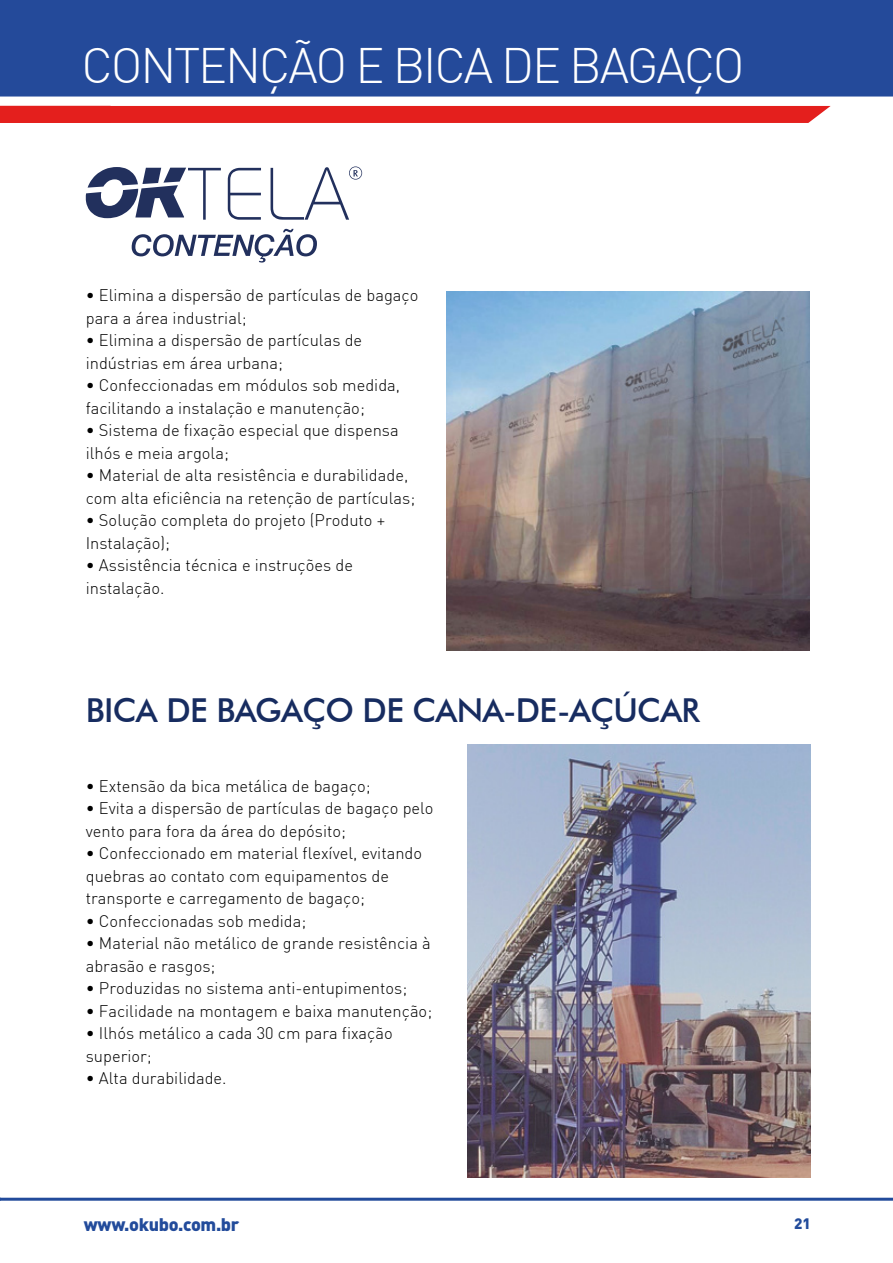
<style>
.page{position:relative;width:893px;height:1263px;background:#fff}
.page>*{position:absolute;margin:0;border:0;box-sizing:border-box;transform-origin:0 0}
.t1{font:300 48.75px "DIN";letter-spacing:-.045em;color:#fff}
.t2{font:500 33px "Futura BT";letter-spacing:-.02em;color:#172c60}
.t3{font:900 18px "DIN Pro";letter-spacing:-.02em;color:#224b9b}
.t4{font:300 16.5px/22.5px "DIN";color:#000}
.t5{font:900 15px "DIN Pro";color:#224b9b}
</style>
<div class="page">
<div style="left:1px;top:0;width:892px;height:97px;background:#244a9a"></div>
<hr style="left:0;top:1198px;width:893px;height:3px;background:#224b9b">
<div style="left:1px;top:106px;width:830px;height:17px;background:#e41f1d"></div>
<img style="left:468px;top:745px;width:343px;height:433px">
<svg style="left:86px;top:167px;width:135px;height:53px"></svg>
<svg style="left:228px;top:168px;width:33px;height:52px"></svg>
<svg style="left:271px;top:166px;width:91px;height:54px"></svg>
<svg style="left:132px;top:229px;width:185px;height:34px"></svg>
<img style="left:446px;top:291px;width:363px;height:359px">
<img style="left:0;top:0;width:1px;height:1263px">
<h1 class="t1" style="left:81px;top:36px;width:665px">CONTENÇÃO E BICA DE BAGAÇO</h1>
<p class="t4" style="left:86px;top:284px;width:334px">• Elimina a dispersão de partículas de bagaço para a área industrial;</p>
<p class="t4" style="left:86px;top:329px;width:278px">• Elimina a dispersão de partículas de indústrias em área urbana;</p>
<p class="t4" style="left:86px;top:374px;width:316px">• Confeccionadas em módulos sob medida, facilitando a instalação e manutenção;</p>
<p class="t4" style="left:86px;top:419px;width:314px">• Sistema de fixação especial que dispensa ilhós e meia argola;</p>
<p class="t4" style="left:86px;top:464px;width:331px">• Material de alta resistência e durabilidade, com alta eficiência na retenção de partículas;</p>
<p class="t4" style="left:86px;top:509px;width:301px">• Solução completa do projeto (Produto +<br>Instalação);</p>
<p class="t4" style="left:86px;top:554px;width:269px">• Assistência técnica e instruções de instalação.</p>
<h2 class="t2" style="left:86px;top:690px;width:616px">BICA DE BAGAÇO DE CANA-DE-AÇÚCAR</h2>
<p class="t4" style="left:86px;top:774px;width:286px">• Extensão da bica metálica de bagaço;</p>
<p class="t4" style="left:86px;top:797px;width:349px">• Evita a dispersão de partículas de bagaço pelo vento para fora da área do depósito;</p>
<p class="t4" style="left:86px;top:842px;width:338px">• Confeccionado em material flexível, evitando quebras ao contato com equipamentos de transporte e carregamento de bagaço;</p>
<p class="t4" style="left:86px;top:909px;width:222px">• Confeccionadas sob medida;</p>
<p class="t4" style="left:86px;top:932px;width:347px">• Material não metálico de grande resistência à abrasão e rasgos;</p>
<p class="t4" style="left:86px;top:977px;width:323px">• Produzidas no sistema anti-entupimentos;</p>
<p class="t4" style="left:86px;top:999px;width:348px">• Facilidade na montagem e baixa manutenção;</p>
<p class="t4" style="left:86px;top:1022px;width:309px">• Ilhós metálico a cada 30 cm para fixação superior;</p>
<p class="t4" style="left:86px;top:1067px;width:142px">• Alta durabilidade.</p>
<p class="t3" style="left:84px;top:1209px;width:157px">www.okubo.com.br</p>
<p class="t5" style="left:794px;top:1210px;width:18px">21</p>
</div>
